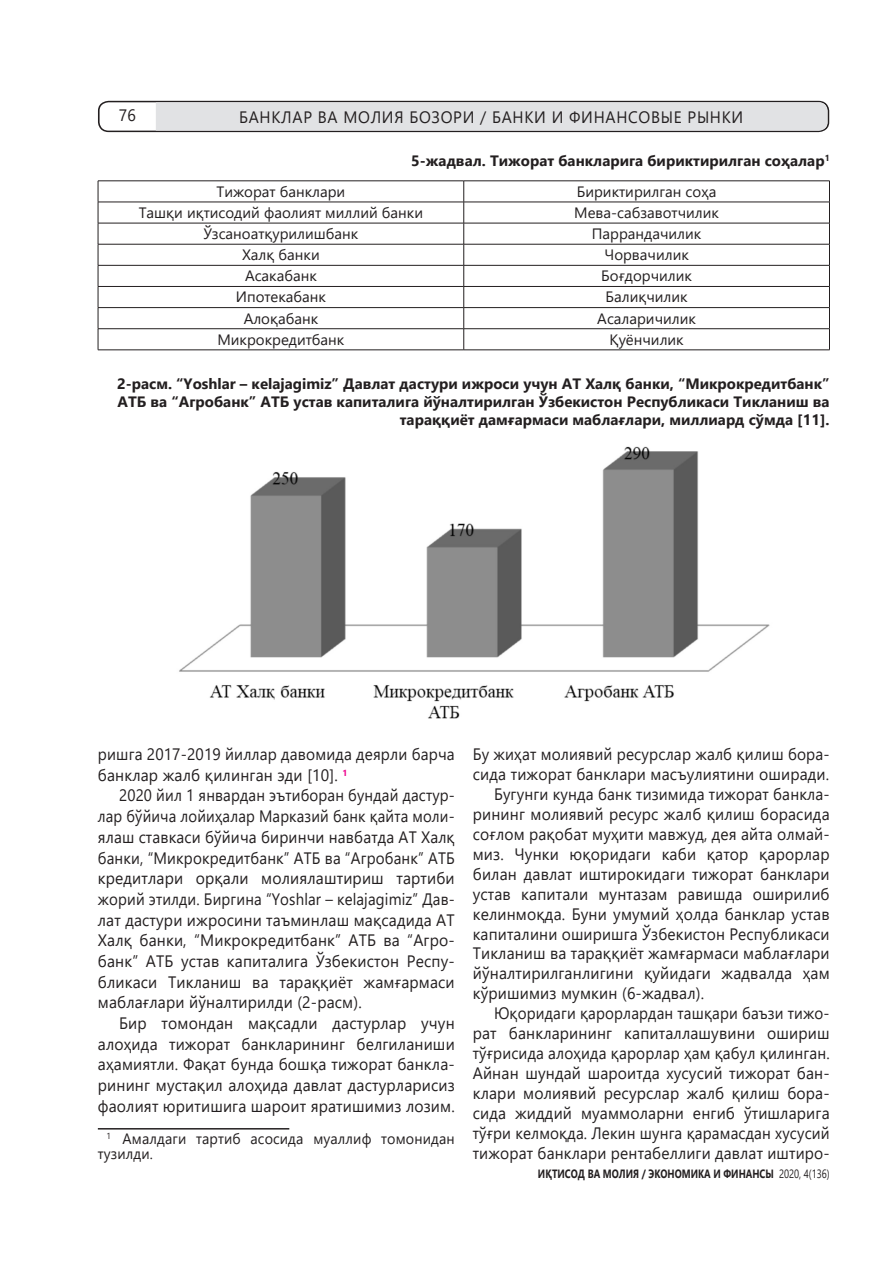
<style>
.page{position:relative;width:885px;height:1263px;background:#fff}
.page>*{position:absolute;margin:0;border:0;box-sizing:border-box;transform-origin:0 0}
.text{font:16.5px/20.7px "Segoe UI";letter-spacing:.01em;color:#231f20;text-align:justify;scale:.91 1}
.text-2{font:16.5px/20px "Segoe UI";letter-spacing:.01em;color:#231f20;text-align:justify;scale:.93 1}
.text-3{font:16.5px/20px "Segoe UI";letter-spacing:.01em;color:#231f20;text-align:justify;scale:.92 1}
.text-4{font:16.5px/20.7px "Segoe UI";letter-spacing:.01em;color:#231f20;text-align:justify;scale:.95 1}
.foot{font:16.5px/20.7px "Segoe UI";letter-spacing:.01em;color:#231f20;scale:.93 1}
.text-5{font:16.5px "Segoe UI";letter-spacing:.045em;color:#231f20;scale:.95 1}
.table_zag{font:700 15px/18px "Segoe UI";color:#231f20;text-align:right}
.foot-2{font:15px "Segoe UI";color:#231f20}
.foot-3{font:15px/15px "Segoe UI";color:#231f20;scale:.95 1}
.t1{font:700 12px "Segoe UI";color:#231f20;scale:.78 1}
.s1{font-weight:400}
</style>
<div class="page">
<div style="left:98px;top:101px;width:731px;height:31px;border:2px solid #231f20;border-radius:10px"></div>
<svg style="left:156px;top:102px;width:671px;height:29px;background:#dfe0e2"></svg>
<hr style="left:98px;top:1128px;width:191px;height:1px;background:#231f20">
<hr style="left:98px;top:202px;width:365px;height:1px;background:#231f20">
<hr style="left:463px;top:202px;width:366px;height:1px;background:#231f20">
<hr style="left:98px;top:223px;width:365px;height:1px;background:#231f20">
<hr style="left:463px;top:223px;width:366px;height:1px;background:#231f20">
<hr style="left:98px;top:244px;width:365px;height:1px;background:#231f20">
<hr style="left:463px;top:244px;width:366px;height:1px;background:#231f20">
<hr style="left:98px;top:265px;width:365px;height:1px;background:#231f20">
<hr style="left:463px;top:265px;width:366px;height:1px;background:#231f20">
<hr style="left:98px;top:286px;width:365px;height:1px;background:#231f20">
<hr style="left:463px;top:286px;width:366px;height:1px;background:#231f20">
<hr style="left:98px;top:307px;width:365px;height:1px;background:#231f20">
<hr style="left:463px;top:307px;width:366px;height:1px;background:#231f20">
<hr style="left:98px;top:328px;width:365px;height:1px;background:#231f20">
<hr style="left:463px;top:328px;width:366px;height:1px;background:#231f20">
<svg style="left:463px;top:182px;width:1px;height:168px"></svg>
<hr style="left:98px;top:181px;width:365px;height:1px;background:#231f20">
<hr style="left:463px;top:181px;width:366px;height:1px;background:#231f20">
<svg style="left:98px;top:181px;width:1px;height:169px"></svg>
<svg style="left:829px;top:181px;width:1px;height:169px"></svg>
<hr style="left:98px;top:350px;width:365px;height:1px;background:#231f20">
<hr style="left:463px;top:350px;width:366px;height:1px;background:#231f20">
<img style="left:179px;top:446px;width:591px;height:273px">
<p class="text-4" style="left:119px;top:103px;width:19px">76</p>
<p class="text-5" style="left:239px;top:101px;width:532px">БАНКЛАР ВА МОЛИЯ БОЗОРИ / БАНКИ И ФИНАНСОВЫЕ РЫНКИ</p>
<p class="table_zag" style="left:411px;top:151px;width:420px">5-жадвал. Тижорат банкларига бириктирилган соҳалар<sup>1</sup></p>
<p class="foot-2" style="left:216px;top:177px;width:130px">Тижорат банклари</p>
<p class="foot-2" style="left:576px;top:177px;width:141px">Бириктирилган соҳа</p>
<p class="foot-2" style="left:139px;top:198px;width:286px">Ташқи иқтисодий фаолият миллий банки</p>
<p class="foot-2" style="left:574px;top:198px;width:146px">Мева-сабзавотчилик</p>
<p class="foot-2" style="left:203px;top:220px;width:156px">Ўзсаноатқурилишбанк</p>
<p class="foot-2" style="left:592px;top:220px;width:111px">Паррандачилик</p>
<p class="foot-2" style="left:242px;top:241px;width:79px">Халқ банки</p>
<p class="foot-2" style="left:604px;top:241px;width:86px">Чорвачилик</p>
<p class="foot-2" style="left:245px;top:262px;width:73px">Асакабанк</p>
<p class="foot-2" style="left:601px;top:262px;width:92px">Боғдорчилик</p>
<p class="foot-2" style="left:236px;top:283px;width:92px">Ипотекабанк</p>
<p class="foot-2" style="left:605px;top:283px;width:84px">Балиқчилик</p>
<p class="foot-2" style="left:244px;top:304px;width:76px">Алоқабанк</p>
<p class="foot-2" style="left:597px;top:304px;width:100px">Асаларичилик</p>
<p class="foot-2" style="left:217px;top:325px;width:128px">Микрокредитбанк</p>
<p class="foot-2" style="left:609px;top:325px;width:76px">Қуёнчилик</p>
<p class="table_zag" style="left:117px;top:373px;width:714px">2-расм. “Yoshlar – кelajagimiz” Давлат дастури ижроси учун АТ Халқ банки, “Микрокредитбанк”<br>АТБ ва “Агробанк” АТБ устав капиталига йўналтирилган Ўзбекистон Республикаси Тикланиш ва тараққиёт дамғармаси маблағлари, миллиард сўмда [11].</p>
<p class="foot" style="left:98px;top:742px;width:385px">ришга 2017-2019 йиллар давомида деярли барча банклар жалб қилинган эди [10]. <sup>1</sup></p>
<p class="text" style="left:98px;top:784px;width:393px;text-indent:21px">2020 йил 1 январдан эътиборан бундай дастур&shy;лар бўйича лойиҳалар Марказий банк қайта моли&shy;ялаш ставкаси бўйича биринчи навбатда АТ Халқ банки, “Микрокредитбанк” АТБ ва “Агробанк” АТБ кредитлари орқали молиялаштириш тартиби жорий этилди. Биргина “Yoshlar – кelajagimiz” Дав&shy;лат дастури ижросини таъминлаш мақсадида АТ Халқ банки, “Микрокредитбанк” АТБ ва “Агро&shy;банк” АТБ устав капиталига Ўзбекистон Респу&shy;бликаси Тикланиш ва тараққиёт жамғармаси маблағлари йўналтирилди (2-расм).</p>
<p class="text-4" style="left:98px;top:1011px;width:377px;text-indent:21px">Бир томондан мақсадли дастурлар учун алоҳида тижорат банкларининг белгиланиши аҳамиятли. Фақат бунда бошқа тижорат банкла&shy;рининг мустақил алоҳида давлат дастурларисиз фаолият юритишига шароит яратишимиз лозим.</p>
<p class="foot-3" style="left:98px;top:1130px;width:377px;text-indent:9px"><sup>1</sup> Амалдаги тартиб асосида муаллиф томонидан тузилди.</p>
<p class="foot" style="left:472px;top:743px;width:385px;line-height:20px">Бу жиҳат молиявий ресурслар жалб қилиш бора&shy;сида тижорат банклари масъулиятини оширади.</p>
<p class="text-2" style="left:472px;top:783px;width:385px;text-indent:21px">Бугунги кунда банк тизимида тижорат банкла&shy;рининг молиявий ресурс жалб қилиш борасида соғлом рақобат муҳити мавжуд, дея айта олмай&shy;миз. Чунки юқоридаги каби қатор қарорлар билан давлат иштирокидаги тижорат банклари устав капитали мунтазам равишда оширилиб келинмоқда. Буни умумий ҳолда банклар устав капиталини оширишга Ўзбекистон Республикаси Тикланиш ва тараққиёт жамғармаси маблағлари йўналтирилганлигини қуйидаги жадвалда ҳам кўришимиз мумкин (6-жадвал).</p>
<p class="text-3" style="left:472px;top:1002px;width:389px;text-indent:21px">Юқоридаги қарорлардан ташқари баъзи тижо&shy;рат банкларининг капиталлашувини ошириш тўғрисида алоҳида қарорлар ҳам қабул қилинган.<br>Айнан шундай шароитда хусусий тижорат бан&shy;клари молиявий ресурслар жалб қилиш бора&shy;сида жиддий муаммоларни енгиб ўтишларига тўғри келмоқда. Лекин шунга қарамасдан хусусий тижорат банклари рентабеллиги давлат иштиро-</p>
<p class="t1" style="left:538px;top:1162px;width:375px">ИҚТИСОД ВА МОЛИЯ / ЭКОНОМИКА И ФИНАНСЫ <span class="s1">2020, 4(136)</span></p>
</div>
